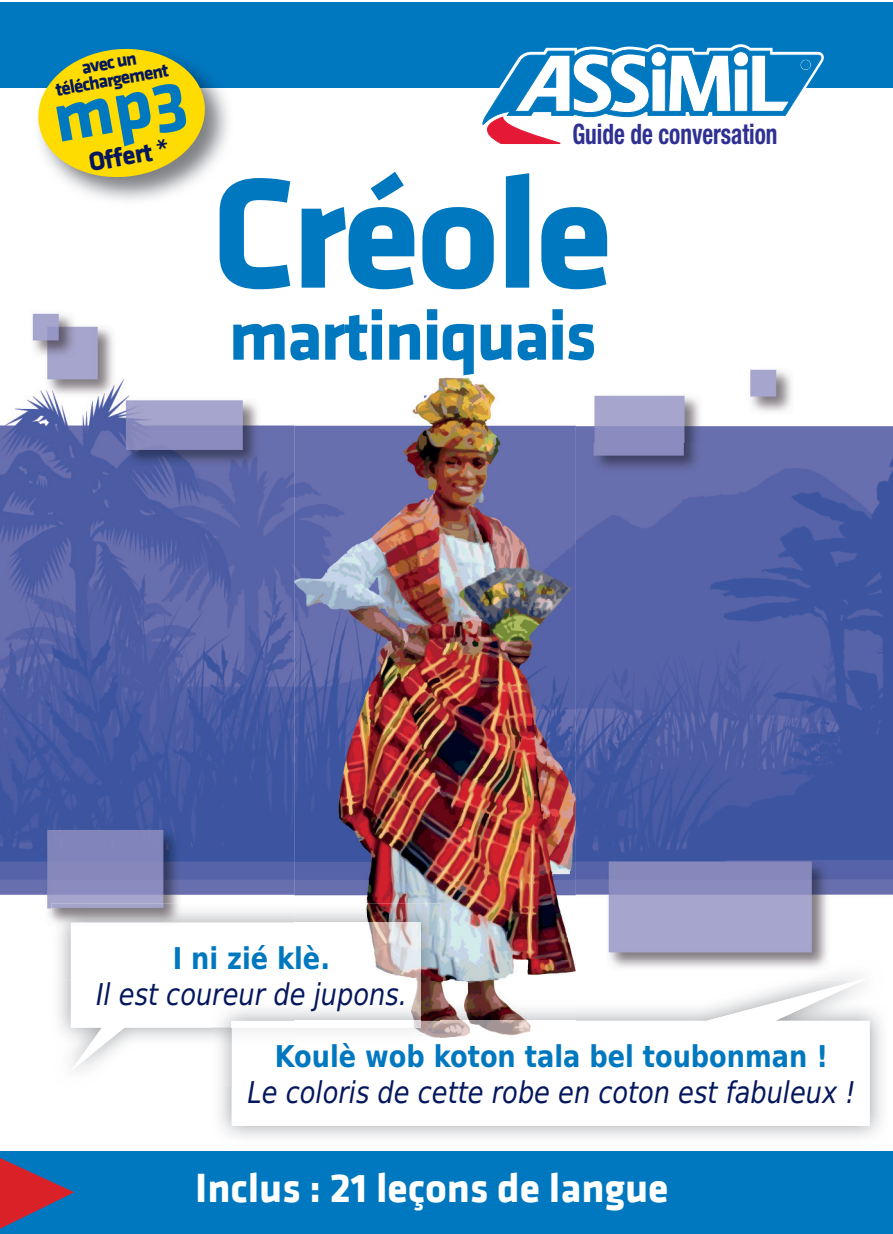
<style>
.page{position:relative;width:893px;height:1234px;background:#fff}
.page>*{position:absolute;margin:0;border:0;box-sizing:border-box;transform-origin:0 0}
.t1{font:700 162px "Klavika";letter-spacing:-.03em;color:#0078c0}
.t2{font:700 72px "Klavika";letter-spacing:-.03em;color:#0078c0}
.t3{font:700 42px "Klavika";color:#fff}
.t4{font:italic 30px/36px "DejaVu Sans Condensed";color:#04175c;text-align:center;scale:.95 1}
.t5{font:700 condensed 28.2px "Helvetica Neue";color:#2e3092;scale:.83 1}
.t6{font:700 27px "Klavika";color:#04175c}
.t7{font:700 19.2px/17.4px "Klavika";color:#04175c;text-align:center}
.s1{font-weight:700;font-style:normal;color:#0078c0}
</style>
<div class="page">
<div style="left:0;top:1150px;width:893px;height:83px;background:#0078c0"></div>
<div style="left:0;top:2px;width:893px;height:85px;background:#0078c0"></div>
<svg style="left:479px;top:44px;width:345px;height:100px"></svg>
<img style="left:34px;top:79px;width:199px;height:122px">
<svg style="left:0;top:1150px;width:74px;height:79px"></svg>
<img style="left:0;top:313px;width:294px;height:605px">
<img style="left:576px;top:369px;width:317px;height:74px">
<img style="left:576px;top:443px;width:317px;height:517px">
<img style="left:294px;top:377px;width:282px;height:583px">
<img style="left:51px;top:903px;width:243px;height:77px">
<img style="left:294px;top:903px;width:146px;height:57px">
<svg style="left:71px;top:1027px;width:141px;height:43px"></svg>
<img style="left:71px;top:922px;width:223px;height:58px">
<img style="left:294px;top:922px;width:127px;height:38px">
<img style="left:440px;top:960px;width:136px;height:20px">
<img style="left:212px;top:1027px;width:20px;height:58px">
<img style="left:421px;top:960px;width:19px;height:20px">
<img style="left:212px;top:960px;width:209px;height:67px">
<svg style="left:232px;top:980px;width:638px;height:145px"></svg>
<img style="left:294px;top:1020px;width:146px;height:17px">
<div style="left:232px;top:1020px;width:62px;height:7px;background:#fff"></div>
<svg style="left:35px;top:48px;width:173px;height:133px;background:#d8cb35"></svg>
<p class="t7" style="left:51px;top:64px;width:116px;rotate:-10deg">avec un téléchargement</p>
<p class="t6" style="left:86px;top:148px;width:83px;rotate:-10deg">Offert *</p>
<p class="t5" style="left:572px;top:117px;width:249px">Guide de conversation</p>
<p class="t1" style="left:212px;top:145px;width:404px">Créole</p>
<p class="t2" style="left:229px;top:296px;width:369px">martiniquais</p>
<p class="t4" style="left:96px;top:939px;width:329px"><span class="s1">I ni zié klè.<br></span>Il est coureur de jupons.</p>
<p class="t4" style="left:248px;top:1037px;width:642px"><span class="s1">Koulè wob koton tala bel toubonman !<br></span>Le coloris de cette robe en coton est fabuleux !</p>
<p class="t3" style="left:195px;top:1164px;width:475px">Inclus : 21 leçons de langue</p>
</div>
